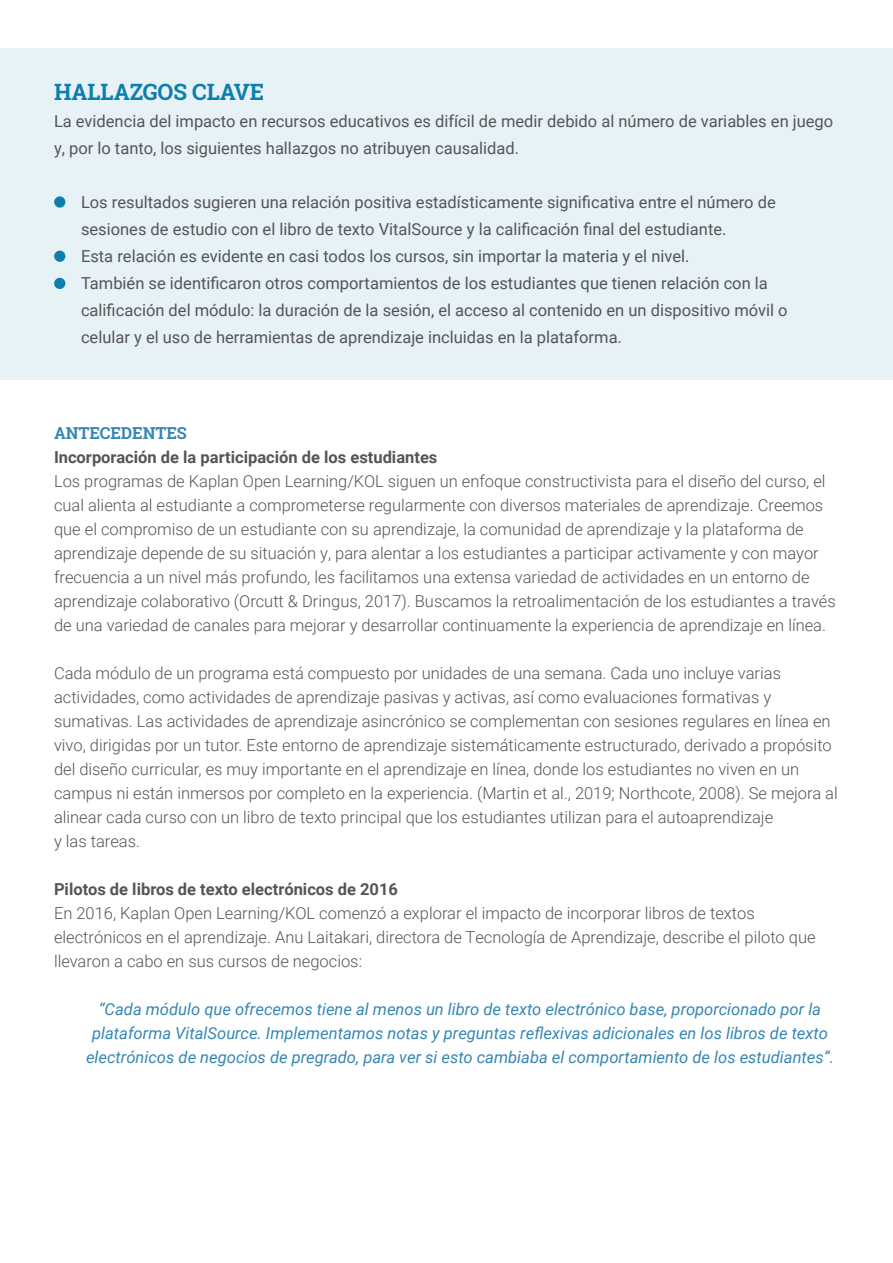
<style>
.page{position:relative;width:893px;height:1263px;background:#fff}
.page>*{position:absolute;margin:0;border:0;box-sizing:border-box;transform-origin:0 0}
.t1{font:700 22.5px "Roboto Slab";letter-spacing:-.005em;color:#0e7fad}
.t2{font:300 16.5px/24px "Roboto";color:#545557}
.t3{font:16.5px/27px "Roboto";color:#545557}
.t4{font:italic 16.5px/24px "Roboto";color:#3687b3;text-align:center}
.t5{font:700 16.5px/24px "Roboto";color:#545557}
.s1{font-family:"Roboto Slab";color:#3687b3}
</style>
<div class="page">
<div style="left:0;top:49px;width:893px;height:331px;background:#e7f2f6"></div>
<div style="left:54px;top:196px;width:11px;height:12px;background:#0e7fad;border-radius:50%"></div>
<div style="left:54px;top:251px;width:11px;height:11px;background:#0e7fad;border-radius:50%"></div>
<div style="left:54px;top:278px;width:11px;height:11px;background:#0e7fad;border-radius:50%"></div>
<p class="t1" style="left:54px;top:76px;width:212px">HALLAZGOS CLAVE</p>
<p class="t3" style="left:54px;top:107px;width:781px">La evidencia del impacto en recursos educativos es difícil de medir debido al número de variables en juego y, por lo tanto, los siguientes hallazgos no atribuyen causalidad.</p>
<p class="t3" style="left:81px;top:188px;width:696px">Los resultados sugieren una relación positiva estadísticamente significativa entre el número de sesiones de estudio con el libro de texto VitalSource y la calificación final del estudiante.</p>
<p class="t3" style="left:81px;top:242px;width:610px">Esta relación es evidente en casi todos los cursos, sin importar la materia y el nivel.</p>
<p class="t3" style="left:81px;top:269px;width:708px">También se identificaron otros comportamientos de los estudiantes que tienen relación con la calificación del módulo: la duración de la sesión, el acceso al contenido en un dispositivo móvil o celular y el uso de herramientas de aprendizaje incluidas en la plataforma.</p>
<p class="t5" style="left:54px;top:420px;width:385px"><span class="s1">ANTECEDENTES<br></span>Incorporación de la participación de los estudiantes</p>
<p class="t2" style="left:54px;top:468px;width:783px">Los programas de Kaplan Open Learning/KOL siguen un enfoque constructivista para el diseño del curso, el cual alienta al estudiante a comprometerse regularmente con diversos materiales de aprendizaje. Creemos que el compromiso de un estudiante con su aprendizaje, la comunidad de aprendizaje y la plataforma de aprendizaje depende de su situación y, para alentar a los estudiantes a participar activamente y con mayor frecuencia a un nivel más profundo, les facilitamos una extensa variedad de actividades en un entorno de aprendizaje colaborativo (Orcutt &amp; Dringus, 2017). Buscamos la retroalimentación de los estudiantes a través de una variedad de canales para mejorar y desarrollar continuamente la experiencia de aprendizaje en línea.</p>
<p class="t2" style="left:54px;top:660px;width:785px">Cada módulo de un programa está compuesto por unidades de una semana. Cada uno incluye varias actividades, como actividades de aprendizaje pasivas y activas, así como evaluaciones formativas y sumativas. Las actividades de aprendizaje asincrónico se complementan con sesiones regulares en línea en vivo, dirigidas por un tutor. Este entorno de aprendizaje sistemáticamente estructurado, derivado a propósito del diseño curricular, es muy importante en el aprendizaje en línea, donde los estudiantes no viven en un campus ni están inmersos por completo en la experiencia. (Martin et al., 2019; Northcote, 2008). Se mejora al alinear cada curso con un libro de texto principal que los estudiantes utilizan para el autoaprendizaje<br>y las tareas.</p>
<p class="t5" style="left:54px;top:876px;width:346px">Pilotos de libros de texto electrónicos de 2016</p>
<p class="t2" style="left:54px;top:900px;width:763px">En 2016, Kaplan Open Learning/KOL comenzó a explorar el impacto de incorporar libros de textos electrónicos en el aprendizaje. Anu Laitakari, directora de Tecnología de Aprendizaje, describe el piloto que llevaron a cabo en sus cursos de negocios:</p>
<p class="t4" style="left:86px;top:996px;width:749px">“Cada módulo que ofrecemos tiene al menos un libro de texto electrónico base, proporcionado por la plataforma VitalSource. Implementamos notas y preguntas reflexivas adicionales en los libros de texto electrónicos de negocios de pregrado, para ver si esto cambiaba el comportamiento de los estudiantes”.</p>
</div>
